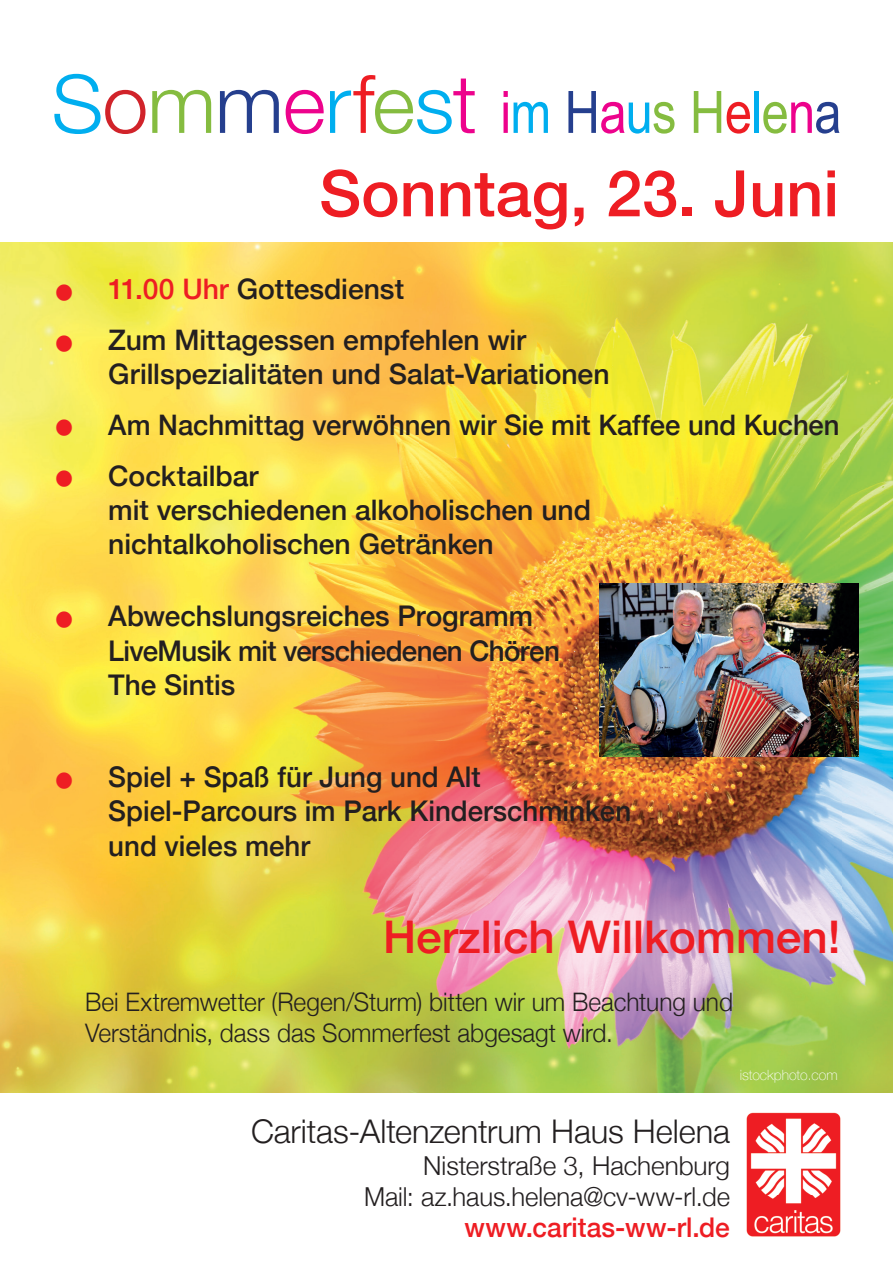
<style>
.page{position:relative;width:893px;height:1263px;background:#fff}
.page>*{position:absolute;margin:0;border:0;box-sizing:border-box;transform-origin:0 0}
.t1{font:300 81px "Helvetica Neue";letter-spacing:-.01em;color:#00aeef}
.t2{font:500 64.2px "Helvetica Neue";color:#ee1d23}
.t3{font:500 45px "Helvetica Neue";color:#ee1d23}
.t4{font:300 32.55px "Helvetica Neue";letter-spacing:-.005em;color:#231f20}
.t5{font:500 28.5px/34.2px "Helvetica Neue";color:#231f20}
.t6{font:500 28.2px/33.9px "Helvetica Neue";color:#231f20}
.t7{font:500 27.15px "Helvetica Neue";letter-spacing:.005em;color:#ee1d23}
.t8{font:300 26.1px/31.3px "Helvetica Neue";letter-spacing:-.005em;color:#231f20;text-align:right}
.t9{font:300 25.5px/30.6px "Helvetica Neue";color:#231f20;scale:.96 1}
.t10{font:100 14.1px "Helvetica Neue";color:#fff}
.s1{color:#d1232a}
.s2{color:#85bc40}
.s3{color:#253f8e}
.s4{color:#ed028c}
.s5{color:#ee1d23}
.s6{font-family:"Arial Narrow";font-weight:400;font-size:58.5px;color:#ed028c}
.s7{font-family:"Arial Narrow";font-weight:400;font-size:58.5px}
.s8{font-family:"Arial Narrow";font-weight:400;font-size:58.5px;color:#253f8e}
.s9{font-family:"Arial Narrow";font-weight:400;font-size:58.5px;color:#85bc40}
.s10{font-family:"Arial Narrow";font-weight:400;font-size:58.5px;color:#ee1d23}
</style>
<div class="page">
<img style="left:746px;top:1112px;width:95px;height:125px">
<img style="left:0;top:242px;width:893px;height:851px">
<img style="left:599px;top:584px;width:260px;height:172px">
<h1 class="t1" style="left:51px;top:39px;width:792px">S<span class="s1">o</span><span class="s2">m</span><span class="s3">m</span><span class="s4">e</span>r<span class="s5">f</span><span class="s2">e</span>s<span class="s4">t</span> <span class="s6">i</span><span class="s7">m</span> <span class="s8">H</span><span class="s6">a</span><span class="s7">u</span><span class="s9">s H</span><span class="s10">e</span><span class="s7">l</span><span class="s9">e</span><span class="s6">n</span><span class="s8">a</span></h1>
<h2 class="t2" style="left:319px;top:142px;width:521px">Sonntag, 23. Juni</h2>
<p class="t6" style="left:54px;top:270px;width:351px"><span class="s5">● 11.00 Uhr</span> Gottesdienst</p>
<p class="t6" style="left:108px;top:321px;width:503px;text-indent:-54px"><span class="s5">●</span> Zum Mittagessen empfehlen wir<br>Grillspezialitäten und Salat-Variationen</p>
<p class="t6" style="left:54px;top:406px;width:787px"><span class="s5">●</span> Am Nachmittag verwöhnen wir Sie mit Kaffee und Kuchen</p>
<p class="t6" style="left:108px;top:457px;width:484px;text-indent:-54px"><span class="s5">●</span> Cocktailbar<br>mit verschiedenen alkoholischen und nichtalkoholischen Getränken</p>
<p class="t5" style="left:108px;top:597px;width:453px;text-indent:-54px"><span class="s5">●</span> Abwechslungsreiches Programm<br>LiveMusik mit verschiedenen Chören<br>The Sintis</p>
<p class="t5" style="left:108px;top:758px;width:524px;text-indent:-54px"><span class="s5">●</span> Spiel + Spaß für Jung und Alt<br>Spiel-Parcours im Park Kinderschminken und vieles mehr</p>
<h3 class="t3" style="left:383px;top:901px;width:459px">Herzlich Willkommen!</h3>
<p class="t9" style="left:85px;top:985px;width:676px">Bei Extremwetter (Regen/Sturm) bitten wir um Beachtung und<br>Verständnis, dass das Sommerfest abgesagt wird.</p>
<p class="t10" style="left:740px;top:1064px;width:100px">istockphoto.com</p>
<p class="t4" style="left:251px;top:1105px;width:480px">Caritas-Altenzentrum Haus Helena</p>
<p class="t8" style="left:364px;top:1148px;width:367px">Nisterstraße 3, Hachenburg<br>Mail: az.haus.helena@cv-ww-rl.de</p>
<p class="t7" style="left:464px;top:1206px;width:267px">www.caritas-ww-rl.de</p>
</div>
